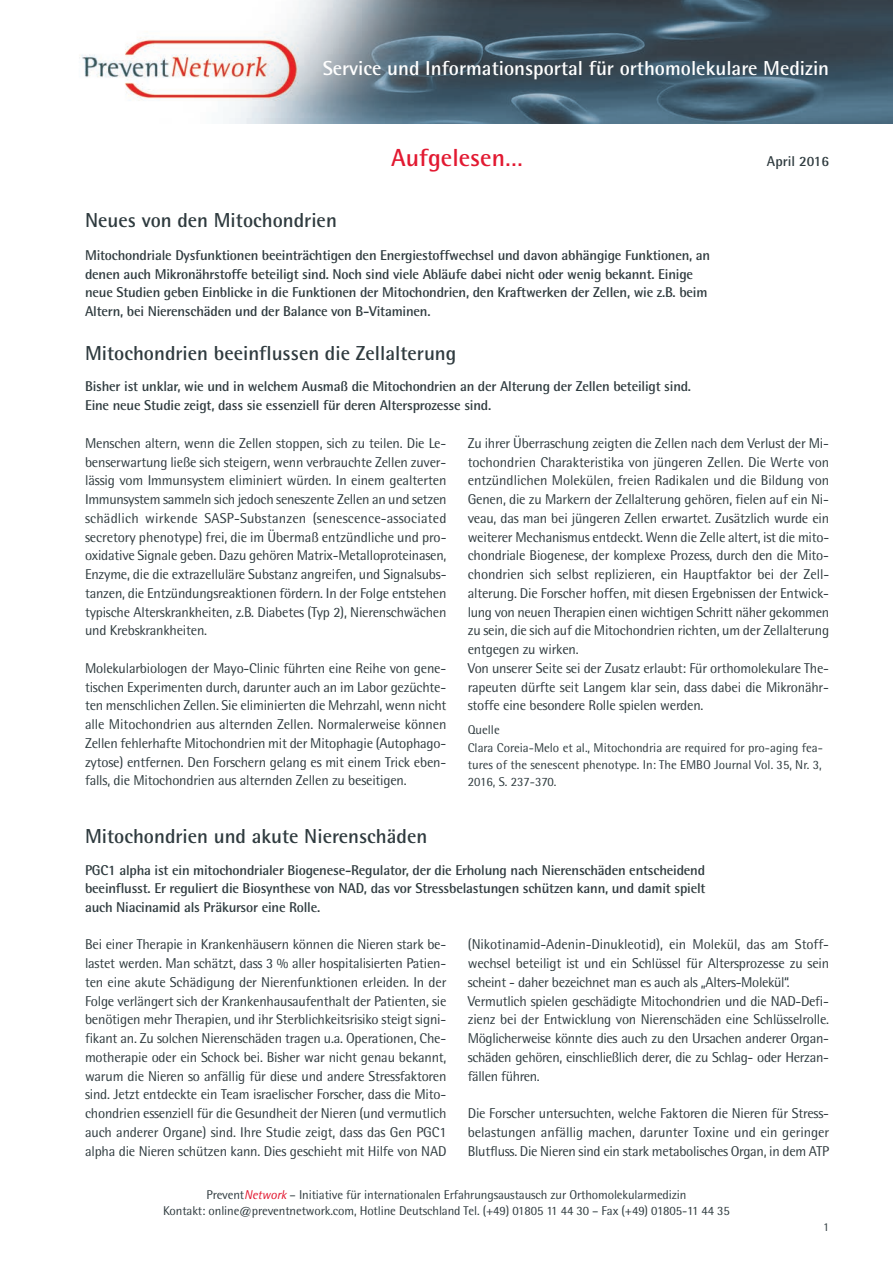
<style>
.page{position:relative;width:893px;height:1263px;background:#fff}
.page>*{position:absolute;margin:0;border:0;box-sizing:border-box;transform-origin:0 0}
.t1{font:700 24.75px "Rotis Semi Sans";color:#e21931}
.t2{font:700 20.25px "Rotis Semi Sans";color:#2f3b3f}
.t3{font:700 20.25px "Rotis Semi Sans";color:#fff}
.t4{font:14.25px/18.8px "Rotis Semi Sans";letter-spacing:-.015em;color:#2f3b3f;text-align:justify}
.t5{font:700 14.25px/18.8px "Rotis Semi Sans";letter-spacing:-.015em;color:#2f3b3f}
.t6{font:12.75px/17.2px "Rotis Semi Sans";letter-spacing:-.01em;color:#2f3b3f;text-align:center}
.t7{font:12px "Rotis Semi Sans";color:#2f3b3f}
.s1{font-style:italic;color:#e21931}
</style>
<div class="page">
<img style="left:79px;top:0;width:814px;height:123px">
<h2 class="t3" style="left:323px;top:61px;width:508px">Service und Informationsportal für orthomolekulare Medizin</h2>
<h1 class="t1" style="left:391px;top:149px;width:133px">Aufgelesen…</h1>
<p class="t5" style="left:767px;top:153px;width:64px">April 2016</p>
<h2 class="t2" style="left:85px;top:213px;width:253px">Neues von den Mitochondrien</h2>
<p class="t5" style="left:85px;top:247px;width:627px">Mitochondriale Dysfunktionen beeinträchtigen den Energiestoffwechsel und davon abhängige Funktionen, an denen auch Mikronährstoffe beteiligt sind. Noch sind viele Abläufe dabei nicht oder wenig bekannt. Einige neue Studien geben Einblicke in die Funktionen der Mitochondrien, den Kraftwerken der Zellen, wie z.B. beim Altern, bei Nierenschäden und der Balance von B-Vitaminen.</p>
<h2 class="t2" style="left:85px;top:346px;width:373px">Mitochondrien beeinflussen die Zellalterung</h2>
<p class="t5" style="left:85px;top:379px;width:608px">Bisher ist unklar, wie und in welchem Ausmaß die Mitochondrien an der Alterung der Zellen beteiligt sind.<br>Eine neue Studie zeigt, dass sie essenziell für deren Altersprozesse sind.</p>
<p class="t4" style="left:85px;top:435px;width:363px">Menschen altern, wenn die Zellen stoppen, sich zu teilen. Die Le&shy;benserwartung ließe sich steigern, wenn verbrauchte Zellen zuver&shy;lässig vom Immunsystem eliminiert würden. In einem gealterten Immunsystem sammeln sich jedoch seneszente Zellen an und setzen schädlich wirkende SASP-Substanzen (senescence-associated secretory phenotype) frei, die im Übermaß entzündliche und pro&shy;oxidative Signale geben. Dazu gehören Matrix-Metalloproteinasen, Enzyme, die die extrazelluläre Substanz angreifen, und Signalsubs&shy;tanzen, die Entzündungsreaktionen fördern. In der Folge entstehen typische Alterskrankheiten, z.B. Diabetes (Typ 2), Nierenschwächen und Krebskrankheiten.</p>
<p class="t4" style="left:85px;top:660px;width:363px">Molekularbiologen der Mayo-Clinic führten eine Reihe von gene&shy;tischen Experimenten durch, darunter auch an im Labor gezüchte&shy;ten menschlichen Zellen. Sie eliminierten die Mehrzahl, wenn nicht alle Mitochondrien aus alternden Zellen. Normalerweise können Zellen fehlerhafte Mitochondrien mit der Mitophagie (Autophago&shy;zytose) entfernen. Den Forschern gelang es mit einem Trick eben&shy;falls, die Mitochondrien aus alternden Zellen zu beseitigen.</p>
<h2 class="t2" style="left:85px;top:829px;width:344px">Mitochondrien und akute Nierenschäden</h2>
<p class="t4" style="left:468px;top:435px;width:363px;text-align:left">Zu ihrer Überraschung zeigten die Zellen nach dem Verlust der Mi&shy;tochondrien Charakteristika von jüngeren Zellen. Die Werte von entzündlichen Molekülen, freien Radikalen und die Bildung von Genen, die zu Markern der Zellalterung gehören, fielen auf ein Ni&shy;veau, das man bei jüngeren Zellen erwartet. Zusätzlich wurde ein weiterer Mechanismus entdeckt. Wenn die Zelle altert, ist die mito&shy;chondriale Biogenese, der komplexe Prozess, durch den die Mito&shy;chondrien sich selbst replizieren, ein Hauptfaktor bei der Zell&shy;alterung. Die Forscher hoffen, mit diesen Ergebnissen der Entwick&shy;lung von neuen Therapien einen wichtigen Schritt näher gekommen zu sein, die sich auf die Mitochondrien richten, um der Zellalterung entgegen zu wirken.<br>Von unserer Seite sei der Zusatz erlaubt: Für orthomolekulare The&shy;rapeuten dürfte seit Langem klar sein, dass dabei die Mikronähr&shy;stoffe eine besondere Rolle spielen werden.</p>
<p class="t6" style="left:468px;top:723px;width:357px;text-align:left">Quelle<br>Clara Coreia-Melo et al., Mitochondria are required for pro-aging fea&shy;tures of the senescent phenotype. In: The EMBO Journal Vol. 35, Nr. 3, 2016, S. 237-370.</p>
<p class="t5" style="left:85px;top:862px;width:622px;text-align:justify">PGC1 alpha ist ein mitochondrialer Biogenese-Regulator, der die Erholung nach Nierenschäden entscheidend beeinflusst. Er reguliert die Biosynthese von NAD, das vor Stressbelastungen schützen kann, und damit spielt auch Niacinamid als Präkursor eine Rolle.</p>
<p class="t4" style="left:85px;top:936px;width:363px">Bei einer Therapie in Krankenhäusern können die Nieren stark be&shy;lastet werden. Man schätzt, dass 3 % aller hospitalisierten Patien&shy;ten eine akute Schädigung der Nierenfunktionen erleiden. In der Folge verlängert sich der Krankenhausaufenthalt der Patienten, sie benötigen mehr Therapien, und ihr Sterblichkeitsrisiko steigt signi&shy;fikant an. Zu solchen Nierenschäden tragen u.a. Operationen, Che&shy;motherapie oder ein Schock bei. Bisher war nicht genau bekannt, warum die Nieren so anfällig für diese und andere Stressfaktoren sind. Jetzt entdeckte ein Team israelischer Forscher, dass die Mito&shy;chondrien essenziell für die Gesundheit der Nieren (und vermutlich auch anderer Organe) sind. Ihre Studie zeigt, dass das Gen PGC1 alpha die Nieren schützen kann. Dies geschieht mit Hilfe von NAD</p>
<p class="t4" style="left:468px;top:936px;width:363px;text-align:left">(Nikotinamid-Adenin-Dinukleotid), ein Molekül, das am Stoff&shy;wechsel beteiligt ist und ein Schlüssel für Altersprozesse zu sein scheint - daher bezeichnet man es auch als „Alters-Molekül“.<br>Vermutlich spielen geschädigte Mitochondrien und die NAD-Defi&shy;zienz bei der Entwicklung von Nierenschäden eine Schlüsselrolle.<br>Möglicherweise könnte dies auch zu den Ursachen anderer Organ&shy;schäden gehören, einschließlich derer, die zu Schlag- oder Herzan&shy;fällen führen.</p>
<p class="t4" style="left:468px;top:1105px;width:363px">Die Forscher untersuchten, welche Faktoren die Nieren für Stress&shy;belastungen anfällig machen, darunter Toxine und ein geringer Blutfluss. Die Nieren sind ein stark metabolisches Organ, in dem ATP</p>
<p class="t6" style="left:163px;top:1188px;width:568px;line-height:15.8px">Prevent<span class="s1">Network</span> – Initiative für internationalen Erfahrungsaustausch zur Orthomolekularmedizin<br>Kontakt: online@preventnetwork.com, Hotline Deutschland Tel. (+49) 01805 11 44 30 – Fax (+49) 01805-11 44 35</p>
<p class="t7" style="left:823px;top:1222px;width:8px">1</p>
</div>
